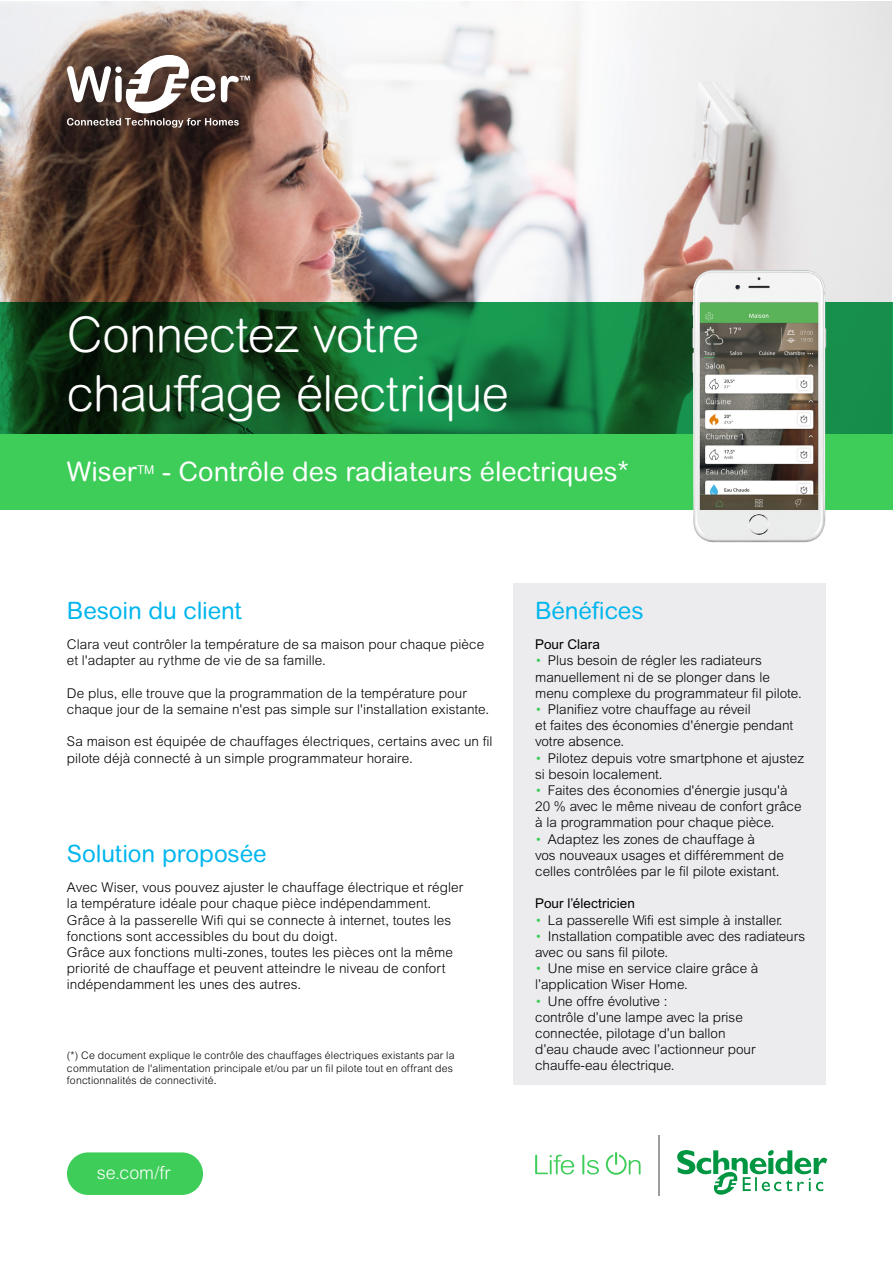
<style>
.page{position:relative;width:893px;height:1263px;background:#fff}
.page>*{position:absolute;margin:0;border:0;box-sizing:border-box;transform-origin:0 0}
.t1{font:300 49.5px/59.4px "Arial Rounded MT Pro";letter-spacing:-.015em;color:#fff}
.t2{font:27px "Arial Rounded MT Pro";color:#fff}
.t3{font:24px "Arial Rounded MT Pro";letter-spacing:-.005em;color:#00b6ed}
.t4{font:300 18px "Arial Rounded MT Pro";letter-spacing:-.005em;color:#fff}
.t5{font:300 13.5px/16.2px "Arial MT Std";color:#000}
.t6{font:13.5px "Arial MT Std";letter-spacing:.005em;color:#000}
.t7{font:300 10.5px/12.6px "Arial MT Std";letter-spacing:.015em;color:#000}
.s1{color:#3dcd58}
</style>
<div class="page">
<img style="left:0;top:2px;width:891px;height:300px">
<div style="left:0;top:434px;width:893px;height:75px;background:#3dcd58"></div>
<svg style="left:0;top:302px;width:893px;height:132px;background:#12602e"></svg>
<svg style="left:535px;top:1155px;width:39px;height:19px"></svg>
<svg style="left:582px;top:1155px;width:17px;height:19px"></svg>
<svg style="left:606px;top:1152px;width:34px;height:23px"></svg>
<hr style="left:658px;top:1135px;width:1px;height:60px;background:#9d9d9c">
<svg style="left:677px;top:1150px;width:150px;height:45px"></svg>
<div style="left:514px;top:584px;width:312px;height:501px;background:#ececee"></div>
<div style="left:67px;top:1152px;width:136px;height:43px;background:#3dcd58;border-radius:21px"></div>
<img style="left:692px;top:270px;width:135px;height:272px">
<svg style="left:67px;top:51px;width:183px;height:77px"></svg>
<h1 class="t1" style="left:67px;top:307px;width:444px">Connectez votre chauffage électrique</h1>
<h2 class="t2" style="left:67px;top:455px;width:563px">Wiser<sup>TM</sup> - Contrôle des radiateurs électriques*</h2>
<h3 class="t3" style="left:67px;top:596px;width:176px">Besoin du client</h3>
<p class="t5" style="left:67px;top:636px;width:419px">Clara veut contrôler la température de sa maison pour chaque pièce et l'adapter au rythme de vie de sa famille.</p>
<p class="t5" style="left:67px;top:685px;width:424px">De plus, elle trouve que la programmation de la température pour chaque jour de la semaine n'est pas simple sur l'installation existante.</p>
<p class="t5" style="left:67px;top:733px;width:427px">Sa maison est équipée de chauffages électriques, certains avec un fil pilote déjà connecté à un simple programmateur horaire.</p>
<h3 class="t3" style="left:67px;top:839px;width:201px">Solution proposée</h3>
<p class="t5" style="left:67px;top:879px;width:398px">Avec Wiser, vous pouvez ajuster le chauffage électrique et régler la température idéale pour chaque pièce indépendamment.<br>Grâce à la passerelle Wifi qui se connecte à internet, toutes les fonctions sont accessibles du bout du doigt.<br>Grâce aux fonctions multi-zones, toutes les pièces ont la même priorité de chauffage et peuvent atteindre le niveau de confort indépendamment les unes des autres.</p>
<p class="t7" style="left:67px;top:1049px;width:389px">(*) Ce document explique le contrôle des chauffages électriques existants par la commutation de l'alimentation principale et/ou par un fil pilote tout en offrant des fonctionnalités de connectivité.</p>
<h3 class="t4" style="left:97px;top:1162px;width:75px">se.com/fr</h3>
<h3 class="t3" style="left:535px;top:596px;width:110px">Bénéfices</h3>
<p class="t6" style="left:535px;top:637px;width:66px">Pour Clara</p>
<p class="t5" style="left:535px;top:652px;width:268px"><span class="s1">•</span> Plus besoin de régler les radiateurs manuellement ni de se plonger dans le menu complexe du programmateur fil pilote.</p>
<p class="t5" style="left:535px;top:701px;width:260px"><span class="s1">•</span> Planifiez votre chauffage au réveil<br>et faites des économies d'énergie pendant votre absence.</p>
<p class="t5" style="left:535px;top:750px;width:270px"><span class="s1">•</span> Pilotez depuis votre smartphone et ajustez si besoin localement.</p>
<p class="t5" style="left:535px;top:782px;width:268px"><span class="s1">•</span> Faites des économies d'énergie jusqu'à<br>20 % avec le même niveau de confort grâce à la programmation pour chaque pièce.</p>
<p class="t5" style="left:535px;top:831px;width:250px"><span class="s1">•</span> Adaptez les zones de chauffage à<br>vos nouveaux usages et différemment de celles contrôlées par le fil pilote existant.</p>
<p class="t6" style="left:535px;top:896px;width:101px">Pour l’électricien</p>
<p class="t5" style="left:535px;top:912px;width:249px"><span class="s1">•</span> La passerelle Wifi est simple à installer.</p>
<p class="t5" style="left:535px;top:928px;width:272px"><span class="s1">•</span> Installation compatible avec des radiateurs avec ou sans fil pilote.</p>
<p class="t5" style="left:535px;top:960px;width:225px"><span class="s1">•</span> Une mise en service claire grâce à l’application Wiser Home.</p>
<p class="t5" style="left:535px;top:993px;width:222px"><span class="s1">•</span> Une offre évolutive :<br>contrôle d’une lampe avec la prise connectée, pilotage d’un ballon d’eau chaude avec l’actionneur pour chauffe-eau électrique.</p>
</div>
